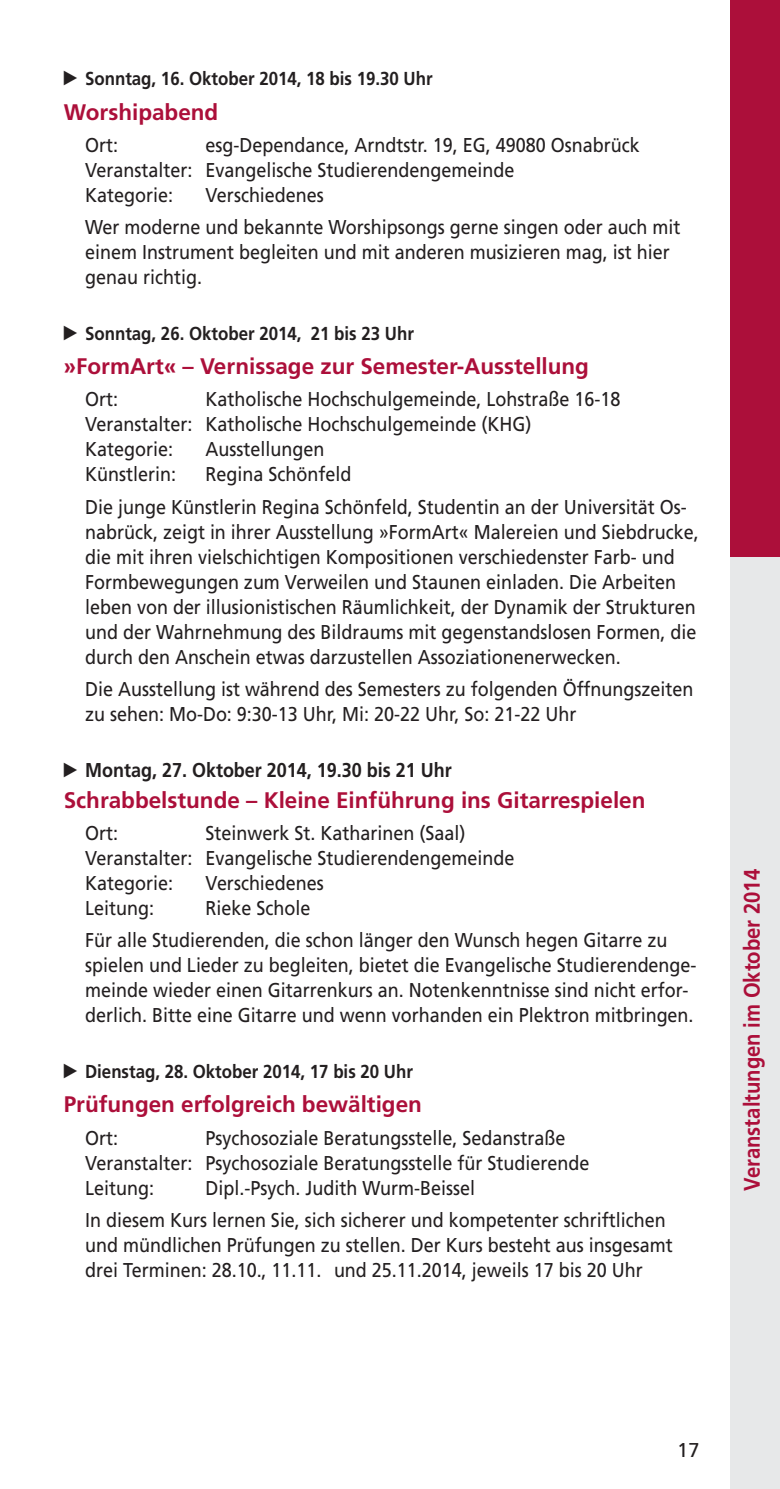
<style>
.page{position:relative;width:780px;height:1489px;background:#fff}
.page>*{position:absolute;margin:0;border:0;box-sizing:border-box;transform-origin:0 0}
.t1{font:700 22.5px "Frutiger";color:#ac0f3a}
.t2{font:700 22.5px "Frutiger";color:#ac0f3a;scale:.9 1}
.t3{font:20px/25px "Frutiger";color:#231f20;scale:.9 1}
.t4{font:700 20px "Frutiger";color:#231f20;scale:.9 1}
.t5{font:20px "Frutiger";color:#231f20}
.t6{font:700 18.75px "Frutiger";color:#231f20;scale:.9 1}
</style>
<div class="page">
<div style="left:730px;top:0;width:50px;height:567px;background:#ac0f3a"></div>
<div style="left:730px;top:556px;width:50px;height:932px;background:#e7e8e9"></div>
<p class="t6" style="left:85px;top:71px;width:387px">Sonntag, 16. Oktober 2014, 18 bis 19.30 Uhr</p>
<p class="t1" style="left:64px;top:103px;width:156px">Worshipabend</p>
<p class="t3" style="left:85px;top:134px;width:38px">Ort:</p>
<p class="t3" style="left:85px;top:134px;width:617px;text-indent:120px">esg-Dependance, Arndtstr. 19, EG, 49080 Osnabrück<br>Veranstalter: Evangelische Studierendengemeinde<br>Kategorie:</p>
<p class="t3" style="left:85px;top:180px;width:663px;line-height:32px;text-indent:120px">Verschiedenes<br>Wer moderne und bekannte Worshipsongs gerne singen oder auch mit</p>
<p class="t3" style="left:85px;top:241px;width:651px">einem Instrument begleiten und mit anderen musizieren mag, ist hier genau richtig.</p>
<p class="t6" style="left:85px;top:325px;width:367px">Sonntag, 26. Oktober 2014, 21 bis 23 Uhr</p>
<p class="t1" style="left:64px;top:357px;width:526px">»FormArt« – Vernissage zur Semester-Ausstellung</p>
<p class="t3" style="left:85px;top:388px;width:38px">Ort:</p>
<p class="t3" style="left:85px;top:388px;width:596px;text-indent:120px">Katholische Hochschulgemeinde, Lohstraße 16-18<br>Veranstalter: Katholische Hochschulgemeinde (KHG)<br>Kategorie:</p>
<p class="t3" style="left:206px;top:438px;width:134px">Ausstellungen</p>
<p class="t3" style="left:85px;top:460px;width:670px;line-height:32px;text-indent:120px">Regina Schönfeld<br>Die junge Künstlerin Regina Schönfeld, Studentin an der Universität Os-</p>
<p class="t3" style="left:85px;top:520px;width:683px">nabrück, zeigt in ihrer Ausstellung »FormArt« Malereien und Siebdrucke, die mit ihren vielschichtigen Kompositionen verschiedenster Farb- und Formbewegungen zum Verweilen und Staunen einladen. Die Arbeiten leben von der illusionistischen Räumlichkeit, der Dynamik der Strukturen und der Wahrnehmung des Bildraums mit gegenstandslosen Formen, die durch den Anschein etwas darzustellen Assoziationenerwecken.</p>
<p class="t3" style="left:85px;top:677px;width:677px">Die Ausstellung ist während des Semesters zu folgenden Öffnungszeiten zu sehen: Mo-Do: 9:30-13 Uhr, Mi: 20-22 Uhr, So: 21-22 Uhr</p>
<p class="t4" style="left:85px;top:761px;width:409px">Montag, 27. Oktober 2014, 19.30 bis 21 Uhr</p>
<p class="t1" style="left:64px;top:790px;width:583px">Schrabbelstunde – Kleine Einführung ins Gitarrespielen</p>
<p class="t3" style="left:85px;top:821px;width:38px">Ort:</p>
<p class="t3" style="left:85px;top:463px;width:103px">Künstlerin:</p>
<p class="t3" style="left:85px;top:821px;width:478px;text-indent:120px">Steinwerk St. Katharinen (Saal)<br>Veranstalter: Evangelische Studierendengemeinde<br>Kategorie:</p>
<p class="t3" style="left:206px;top:871px;width:133px">Verschiedenes</p>
<p class="t3" style="left:85px;top:893px;width:648px;line-height:32px;text-indent:120px">Rieke Schole<br>Für alle Studierenden, die schon länger den Wunsch hegen Gitarre zu</p>
<p class="t3" style="left:85px;top:954px;width:681px">spielen und Lieder zu begleiten, bietet die Evangelische Studierendenge&shy;meinde wieder einen Gitarrenkurs an. Notenkenntnisse sind nicht erfor&shy;derlich. Bitte eine Gitarre und wenn vorhanden ein Plektron mitbringen.</p>
<p class="t6" style="left:85px;top:1063px;width:366px">Dienstag, 28. Oktober 2014, 17 bis 20 Uhr</p>
<p class="t1" style="left:64px;top:1095px;width:359px">Prüfungen erfolgreich bewältigen</p>
<p class="t3" style="left:85px;top:1126px;width:38px">Ort:</p>
<p class="t3" style="left:85px;top:896px;width:78px">Leitung:</p>
<p class="t3" style="left:85px;top:1126px;width:562px;text-indent:120px">Psychosoziale Beratungsstelle, Sedanstraße<br>Veranstalter: Psychosoziale Beratungsstelle für Studierende<br>Leitung:</p>
<p class="t3" style="left:85px;top:1173px;width:646px;line-height:32px;text-indent:120px">Dipl.-Psych. Judith Wurm-Beissel<br>In diesem Kurs lernen Sie, sich sicherer und kompetenter schriftlichen</p>
<p class="t3" style="left:85px;top:1233px;width:654px">und mündlichen Prüfungen zu stellen. Der Kurs besteht aus insgesamt drei Terminen: 28.10., 11.11. und 25.11.2014, jeweils 17 bis 20 Uhr</p>
<p class="t2" style="left:742px;top:1190px;width:359px;rotate:-90deg">Veranstaltungen im Oktober 2014</p>
<p class="t5" style="left:677px;top:1441px;width:24px">17</p>
</div>
